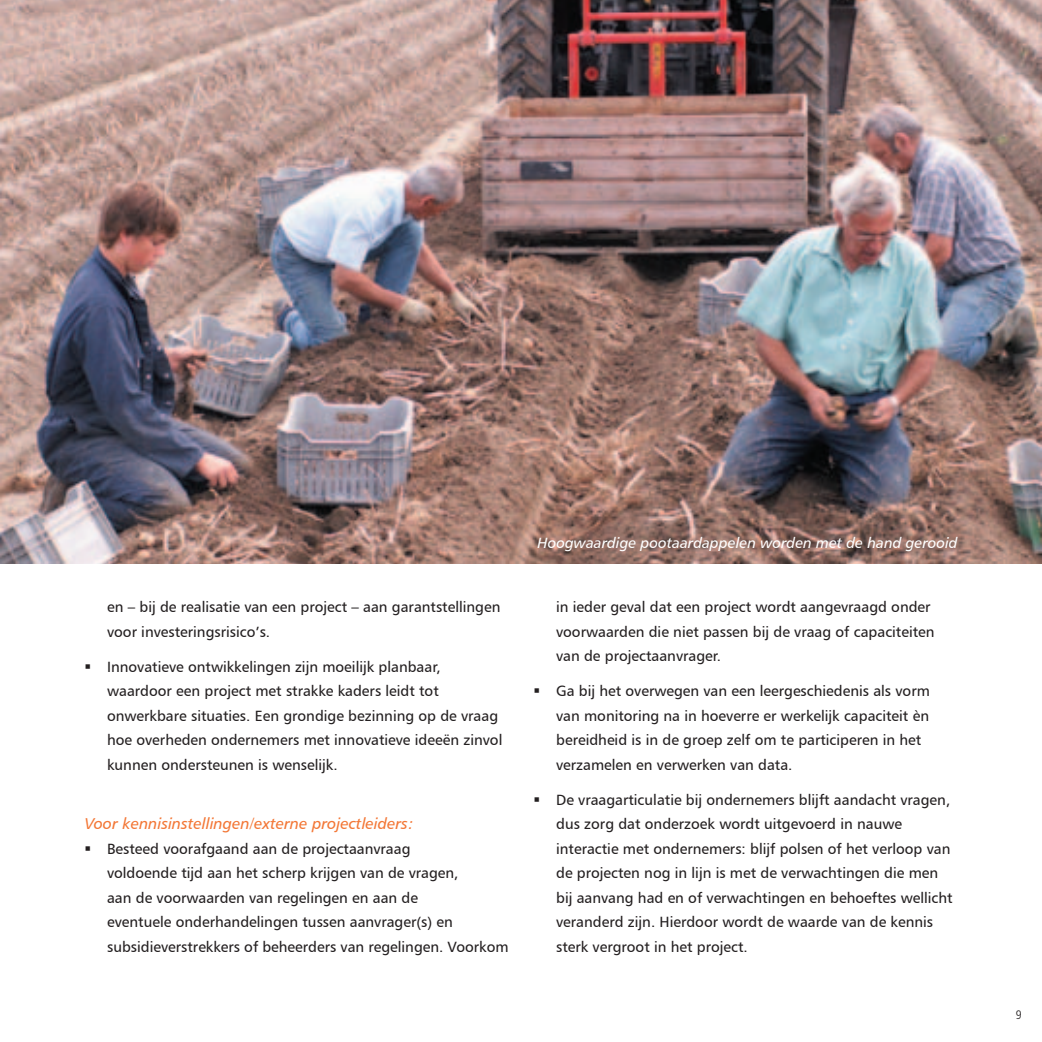
<style>
.page{position:relative;width:1042px;height:1042px;background:#fff}
.page>*{position:absolute;margin:0;border:0;box-sizing:border-box;transform-origin:0 0}
.t1{font:15.75px "Humanist 777 BT Italic B";color:#f37736}
.t2{font:14.88px/24.5px "Humanist 777 BT Roman B";color:#231f20}
.t3{font:14.88px "Humanist 777 BT Italic B";color:#fff}
.t4{font:300 condensed 12.25px "Frutiger";color:#231f20}
</style>
<div class="page">
<img style="left:0;top:0;width:1042px;height:563px">
<p class="t2" style="left:107px;top:594px;width:395px">en – bij de realisatie van een project – aan garantstellingen voor investeringsrisico’s.</p>
<p class="t2" style="left:107px;top:654px;width:397px;text-indent:-23px">▪ Innovatieve ontwikkelingen zijn moeilijk planbaar, waardoor een project met strakke kaders leidt tot onwerkbare situaties. Een grondige bezinning op de vraag hoe overheden ondernemers met innovatieve ideeën zinvol kunnen ondersteunen is wenselijk.</p>
<p class="t1" style="left:84px;top:814px;width:331px">Voor kennisinstellingen/externe projectleiders:</p>
<p class="t2" style="left:107px;top:836px;width:403px;text-indent:-23px">▪ Besteed voorafgaand aan de projectaanvraag<br>voldoende tijd aan het scherp krijgen van de vragen,<br>aan de voorwaarden van regelingen en aan de<br>eventuele onderhandelingen tussen aanvrager(s) en subsidieverstrekkers of beheerders van regelingen. Voorkom</p>
<p class="t3" style="left:537px;top:534px;width:422px">Hoogwaardige pootaardappelen worden met de hand gerooid</p>
<p class="t2" style="left:556px;top:594px;width:380px">in ieder geval dat een project wordt aangevraagd onder voorwaarden die niet passen bij de vraag of capaciteiten van de projectaanvrager.</p>
<p class="t2" style="left:556px;top:678px;width:375px;text-indent:-23px">▪ Ga bij het overwegen van een leergeschiedenis als vorm van monitoring na in hoeverre er werkelijk capaciteit èn bereidheid is in de groep zelf om te participeren in het verzamelen en verwerken van data.</p>
<p class="t2" style="left:556px;top:787px;width:398px;text-indent:-23px">▪ De vraagarticulatie bij ondernemers blijft aandacht vragen, dus zorg dat onderzoek wordt uitgevoerd in nauwe interactie met ondernemers: blijf polsen of het verloop van de projecten nog in lijn is met de verwachtingen die men bij aanvang had en of verwachtingen en behoeftes wellicht veranderd zijn. Hierdoor wordt de waarde van de kennis sterk vergroot in het project.</p>
<p class="t4" style="left:1015px;top:1008px;width:7px">9</p>
</div>
